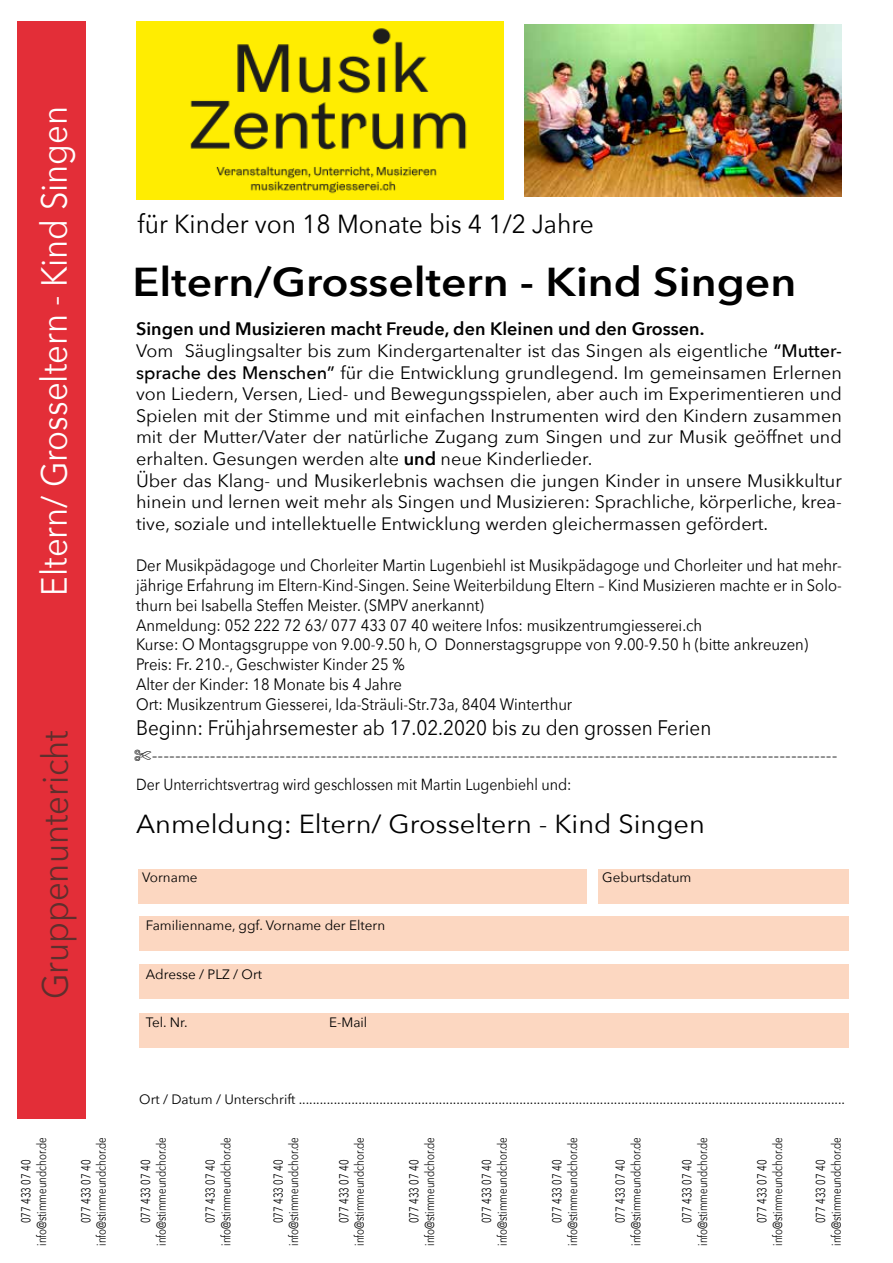
<style>
.page{position:relative;width:893px;height:1263px;background:#fff}
.page>*{position:absolute;margin:0;border:0;box-sizing:border-box;transform-origin:0 0}
.t1{font:600 40.2px "Avenir Next";color:#000;scale:1.11 1}
.t2{font:36.3px "Avenir Next";color:#fff;scale:.9 1}
.t3{font:36.3px "Avenir Next";color:#5f2f2d;scale:.9 1}
.t4{font:26.1px "Avenir Next";color:#000;scale:1.04 1}
.t5{font:26.1px "Avenir Next";color:#000;scale:.94 1}
.t6{font:21px "Avenir Next";color:#000;scale:.9 1}
.t7{font:18px/21.6px "Avenir Next";color:#000}
.t8{font:16.5px/19.8px "Avenir Next";color:#000;scale:.9 1}
.t9{font:16.35px "Avenir Next";color:#000;scale:1.11 1}
.t10{font:16.05px "Avenir Next";color:#000;scale:.88 1}
.t11{font:13.65px "Avenir Next";color:#000}
.t12{font:13.05px/15.6px "Avenir Next";color:#000;text-align:center;scale:.75 1}
.s1{color:#e32e38}
.s2{font-weight:600}
.s3{font-weight:500}
</style>
<div class="page">
<div style="left:17px;top:21px;width:69px;height:1098px;background:#e32e38"></div>
<div style="left:138px;top:869px;width:449px;height:34px;background:#fcd7c1"></div>
<div style="left:598px;top:869px;width:250px;height:34px;background:#fcd7c1"></div>
<div style="left:139px;top:916px;width:709px;height:34px;background:#fcd7c1"></div>
<div style="left:139px;top:964px;width:709px;height:34px;background:#fcd7c1"></div>
<div style="left:139px;top:1013px;width:709px;height:34px;background:#fcd7c1"></div>
<img style="left:136px;top:21px;width:368px;height:179px">
<img style="left:524px;top:24px;width:318px;height:173px">
<h2 class="t2" style="left:23px;top:595px;width:545px;rotate:-90deg">Eltern/ Grosseltern - Kind Singen</h2>
<h2 class="t3" style="left:24px;top:999px;width:333px;rotate:-90deg">Gruppenuntericht<span class="s1">ht</span></h2>
<h3 class="t5" style="left:138px;top:202px;width:487px">für Kinder von 18 Monate bis 4 1/2 Jahre</h3>
<h1 class="t1" style="left:132px;top:247px;width:600px">Eltern/Grosseltern - Kind Singen</h1>
<p class="t7" style="left:136px;top:318px;width:707px"><span class="s2">Singen und Musizieren macht Freude, den Kleinen und den Grossen.<br></span>Vom Säuglingsalter bis zum Kindergartenalter ist das Singen als eigentliche <span class="s3">“Mutter&shy;sprache des Menschen”</span> für die Entwicklung grundlegend. Im gemeinsamen Erlernen von Liedern, Versen, Lied- und Bewegungsspielen, aber auch im Experimentieren und Spielen mit der Stimme und mit einfachen Instrumenten wird den Kindern zusammen mit der Mutter/Vater der natürliche Zugang zum Singen und zur Musik geöffnet und erhalten. Gesungen werden alte <span class="s2">und</span> neue Kinderlieder.<br>Über das Klang- und Musikerlebnis wachsen die jungen Kinder in unsere Musikkultur hinein und lernen weit mehr als Singen und Musizieren: Sprachliche, körperliche, krea&shy;tive, soziale und intellektuelle Entwicklung werden gleichermassen gefördert.</p>
<p class="t8" style="left:136px;top:555px;width:786px">Der Musikpädagoge und Chorleiter Martin Lugenbiehl ist Musikpädagoge und Chorleiter und hat mehr&shy;jährige Erfahrung im Eltern-Kind-Singen. Seine Weiterbildung Eltern – Kind Musizieren machte er in Solo&shy;thurn bei Isabella Steffen Meister. (SMPV anerkannt)<br>Anmeldung: 052 222 72 63/ 077 433 07 40 weitere Infos: musikzentrumgiesserei.ch<br>Kurse: O Montagsgruppe von 9.00-9.50 h, O Donnerstagsgruppe von 9.00-9.50 h (bitte ankreuzen)<br>Preis: Fr. 210.-, Geschwister Kinder 25 %<br>Alter der Kinder: 18 Monate bis 4 Jahre<br>Ort: Musikzentrum Giesserei, Ida-Sträuli-Str.73a, 8404 Winterthur</p>
<p class="t6" style="left:136px;top:710px;width:641px">Beginn: Frühjahrsemester ab 17.02.2020 bis zu den grossen Ferien</p>
<p class="t9" style="left:152px;top:742px;width:619px">----------------------------------------------------------------------------------------------------------------------</p>
<p class="t10" style="left:136px;top:770px;width:496px">Der Unterrichtsvertrag wird geschlossen mit Martin Lugenbiehl und:</p>
<h3 class="t4" style="left:136px;top:802px;width:548px">Anmeldung: Eltern/ Grosseltern - Kind Singen</h3>
<p class="t11" style="left:142px;top:866px;width:57px">Vorname</p>
<p class="t11" style="left:602px;top:866px;width:91px">Geburtsdatum</p>
<p class="t11" style="left:146px;top:913px;width:241px">Familienname, ggf. Vorname der Eltern</p>
<p class="t11" style="left:146px;top:963px;width:118px">Adresse / PLZ / Ort</p>
<p class="t11" style="left:146px;top:1010px;width:43px">Tel. Nr.</p>
<p class="t11" style="left:329px;top:1010px;width:40px">E-Mail</p>
<p class="t11" style="left:139px;top:1088px;width:707px">Ort / Datum / Unterschrift ............................................................................................................................................................</p>
<p class="t12" style="left:18px;top:1246px;width:147px;rotate:-90deg">077 433 07 40 info@stimmeundchor.de</p>
<p class="t12" style="left:679px;top:1246px;width:147px;rotate:-90deg">077 433 07 40 info@stimmeundchor.de</p>
<p class="t12" style="left:77px;top:1246px;width:147px;rotate:-90deg">077 433 07 40 info@stimmeundchor.de</p>
<p class="t12" style="left:812px;top:1246px;width:147px;rotate:-90deg">077 433 07 40 info@stimmeundchor.de</p>
<p class="t12" style="left:137px;top:1246px;width:147px;rotate:-90deg">077 433 07 40 info@stimmeundchor.de</p>
<p class="t12" style="left:202px;top:1246px;width:147px;rotate:-90deg">077 433 07 40 info@stimmeundchor.de</p>
<p class="t12" style="left:270px;top:1246px;width:147px;rotate:-90deg">077 433 07 40 info@stimmeundchor.de</p>
<p class="t12" style="left:335px;top:1246px;width:147px;rotate:-90deg">077 433 07 40 info@stimmeundchor.de</p>
<p class="t12" style="left:406px;top:1246px;width:147px;rotate:-90deg">077 433 07 40 info@stimmeundchor.de</p>
<p class="t12" style="left:478px;top:1246px;width:147px;rotate:-90deg">077 433 07 40 info@stimmeundchor.de</p>
<p class="t12" style="left:549px;top:1246px;width:147px;rotate:-90deg">077 433 07 40 info@stimmeundchor.de</p>
<p class="t12" style="left:612px;top:1246px;width:147px;rotate:-90deg">077 433 07 40 info@stimmeundchor.de</p>
<p class="t12" style="left:754px;top:1246px;width:147px;rotate:-90deg">077 433 07 40 info@stimmeundchor.de</p>
</div>
